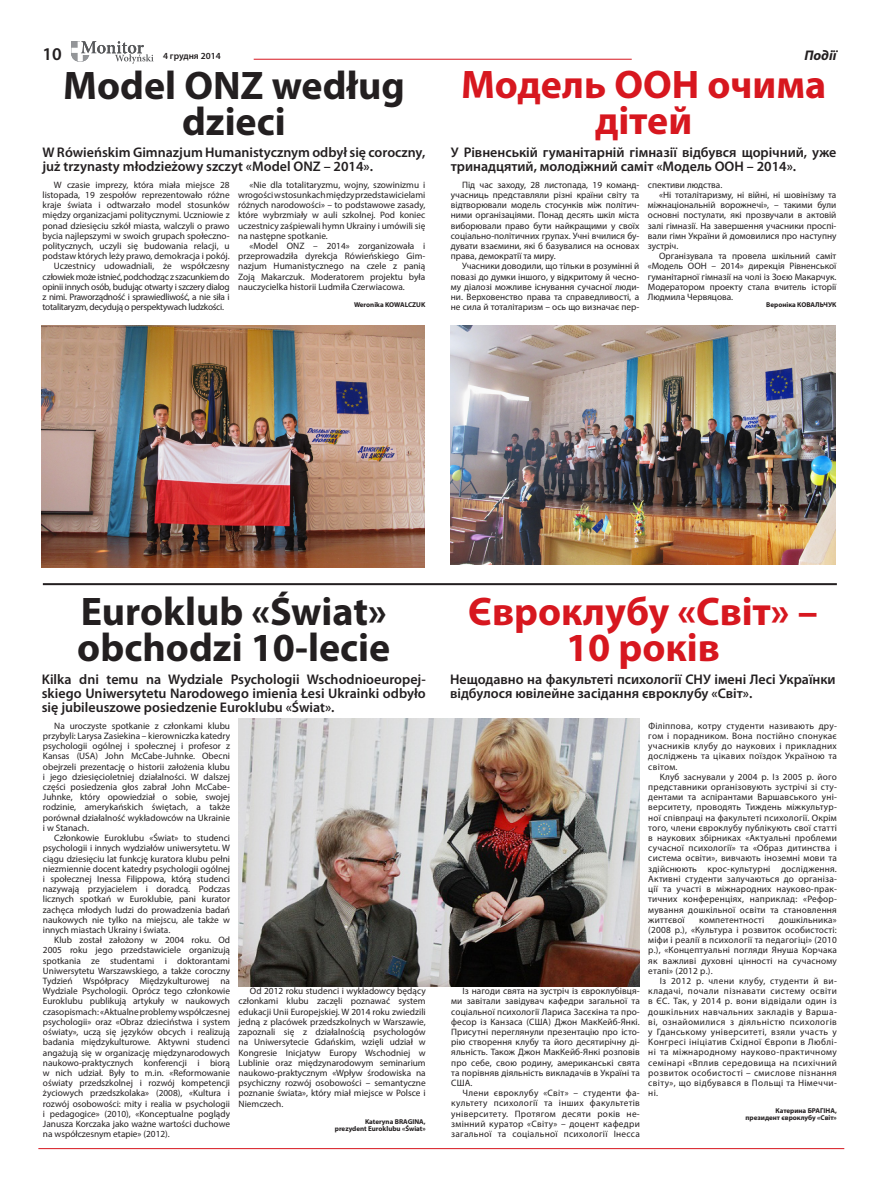
<style>
.page{position:relative;width:879px;height:1183px;background:#fff}
.page>*{position:absolute;margin:0;border:0;box-sizing:border-box;transform-origin:0 0}
.t1{font:700 40px/36px "Myriad Pro";color:#231f20;text-align:center}
.t2{font:700 40px/36px "Myriad Pro";color:#d7171f;text-align:center}
.t3{font:600 18px "Myriad Pro";color:#231f20}
.t4{font:600 14px/14px "Myriad Pro";color:#231f20}
.t5{font:italic 700 14px "Myriad Pro";color:#231f20}
.t6{font:9.3px/10.2px "Myriad Pro";color:#231f20;text-align:justify}
.t7{font:9.3px "Myriad Pro";letter-spacing:-.03em;color:#231f20}
.t8{font:9.3px "Myriad Pro";letter-spacing:.02em;color:#231f20}
.t9{font:600 9.3px "Myriad Pro";color:#231f20}
.t10{font:700 7px/7px "Myriad Pro";color:#231f20;text-align:right}
</style>
<div class="page">
<svg style="left:71px;top:41px;width:83px;height:23px"></svg>
<hr style="left:38px;top:1147px;width:806px;height:1px;background:#d7171f">
<hr style="left:254px;top:59px;width:378px;height:1px;background:#d7171f">
<img style="left:239px;top:718px;width:401px;height:268px">
<hr style="left:43px;top:583px;width:794px;height:2px;background:#231f20">
<img style="left:42px;top:325px;width:382px;height:242px">
<img style="left:451px;top:325px;width:385px;height:239px">
<h2 class="t3" style="left:43px;top:42px;width:21px">10</h2>
<p class="t9" style="left:163px;top:50px;width:59px">4 грудня 2014</p>
<h3 class="t5" style="left:804px;top:46px;width:34px">Події</h3>
<h1 class="t2" style="left:461px;top:65px;width:367px">Модель ООН очима дітей</h1>
<h3 class="t4" style="left:451px;top:145px;width:387px">У Рівненській гуманітарній гімназії відбувся щорічний, уже тринадцятий, молодіжний саміт «Модель ООН – 2014».</h3>
<p class="t6" style="left:451px;top:179px;width:190px;text-indent:11px">Під час заходу, 28 листопада, 19 команд&shy;учасниць представляли різні країни світу та відтворювали модель стосунків між політич&shy;ними організаціями. Понад десять шкіл міста виборювали право бути найкращими у своїх соціально-політичних групах. Учні вчилися бу&shy;дувати взаємини, які б базувалися на основах права, демократії та миру.</p>
<p class="t6" style="left:451px;top:261px;width:190px;text-indent:11px">Учасники доводили, що тільки в розумінні й повазі до думки іншого, у відкритому й чесно&shy;му діалозі можливе існування сучасної люди&shy;ни. Верховенство права та справедливості, а не сила й тоталітаризм – ось що визначає пер-</p>
<h1 class="t1" style="left:63px;top:66px;width:343px">Model ONZ według dzieci</h1>
<h3 class="t4" style="left:43px;top:145px;width:384px">W Rówieńskim Gimnazjum Humanistycznym odbył się coroczny, już trzynasty młodzieżowy szczyt «Model ONZ – 2014».</h3>
<p class="t6" style="left:54px;top:179px;width:177px">W czasie imprezy, która miała miejsce 28</p>
<p class="t6" style="left:43px;top:189px;width:189px">listopada, 19 zespołów reprezentowało różne</p>
<p class="t6" style="left:43px;top:200px;width:189px">kraje świata i odtwarzało model stosunków</p>
<p class="t6" style="left:43px;top:210px;width:189px">między organizacjami politycznymi. Uczniowie z</p>
<p class="t6" style="left:43px;top:220px;width:189px">ponad dziesięciu szkół miasta, walczyli o prawo</p>
<p class="t6" style="left:43px;top:230px;width:189px">bycia najlepszymi w swoich grupach społeczno-</p>
<p class="t6" style="left:43px;top:240px;width:189px">politycznych, uczyli się budowania relacji, u</p>
<p class="t6" style="left:43px;top:251px;width:189px">podstaw których leży prawo, demokracja i pokój.</p>
<p class="t6" style="left:54px;top:261px;width:177px">Uczestnicy udowadniali, że współczesny</p>
<p class="t7" style="left:43px;top:271px;width:189px">człowiek może istnieć, podchodząc z szacunkiem do</p>
<p class="t7" style="left:43px;top:281px;width:189px">opinii innych osób, budując otwarty i szczery dialog</p>
<p class="t7" style="left:43px;top:291px;width:189px">z nimi. Praworządność i sprawiedliwość, a nie siła i</p>
<p class="t7" style="left:43px;top:301px;width:183px">totalitaryzm, decydują o perspektywach ludzkości.</p>
<p class="t6" style="left:238px;top:179px;width:189px;text-indent:11px">«Nie dla totalitaryzmu, wojny, szowinizmu i wrogości w stosunkach między przedstawicielami różnych narodowości» – to podstawowe zasady, które wybrzmiały w auli szkolnej. Pod koniec uczestnicy zaśpiewali hymn Ukrainy i umówili się na następne spotkanie.</p>
<p class="t6" style="left:238px;top:240px;width:189px;text-indent:11px">«Model ONZ – 2014» zorganizowała i przeprowadziła dyrekcja Rówieńskiego Gim&shy;nazjum Humanistycznego na czele z panią Zoją Makarczuk. Moderatorem projektu była nauczycielka historii Ludmiła Czerwiacowa.</p>
<p class="t10" style="left:354px;top:301px;width:73px">Weronika KOWALCZUK</p>
<p class="t6" style="left:648px;top:179px;width:76px">спективи людства.</p>
<p class="t6" style="left:659px;top:189px;width:179px">«Ні тоталітаризму, ні війні, ні шовінізму та</p>
<p class="t6" style="left:648px;top:200px;width:190px">міжнаціональній ворожнечі», – такими були</p>
<p class="t6" style="left:648px;top:210px;width:190px">основні постулати, які прозвучали в актовій</p>
<p class="t6" style="left:648px;top:220px;width:190px">залі гімназії. На завершення учасники проспі-</p>
<p class="t6" style="left:648px;top:230px;width:190px">вали гімн України й домовилися про наступну</p>
<p class="t6" style="left:648px;top:240px;width:32px">зустріч.</p>
<p class="t6" style="left:659px;top:251px;width:179px">Організувала та провела шкільний саміт</p>
<p class="t6" style="left:648px;top:261px;width:190px">«Модель ООН – 2014» дирекція Рівненської</p>
<p class="t6" style="left:648px;top:271px;width:190px">гуманітарної гімназії на чолі із Зоєю Макарчук.</p>
<p class="t6" style="left:648px;top:281px;width:190px">Модератором проекту стала вчитель історії</p>
<p class="t6" style="left:648px;top:291px;width:87px">Людмила Червяцова.</p>
<p class="t10" style="left:766px;top:301px;width:72px">Вероніка КОВАЛЬЧУК</p>
<h1 class="t1" style="left:77px;top:592px;width:314px;text-align:left">Euroklub «Świat» obchodzi 10-lecie</h1>
<h3 class="t4" style="left:42px;top:671px;width:385px;text-align:justify">Kilka dni temu na Wydziale Psychologii Wschodnioeuropej&shy;skiego Uniwersytetu Narodowego imienia Łesi Ukrainki odbyło się jubileuszowe posiedzenie Euroklubu «Świat».</h3>
<p class="t6" style="left:43px;top:720px;width:189px;text-indent:11px">Na uroczyste spotkanie z członkami klubu przybyli: Larysa Zasiekina – kierowniczka katedry psychologii ogólnej i społecznej i profesor z Kansas (USA) John McCabe-Juhnke. Obecni obejrzeli prezentację o historii założenia klubu i jego dziesięcioletniej działalności. W dalszej części posiedzenia głos zabrał John McCabe-Juhnke, który opowiedział o sobie, swojej rodzinie, amerykańskich świętach, a także porównał działalność wykładowców na Ukrainie i w Stanach.</p>
<p class="t6" style="left:43px;top:832px;width:189px;text-indent:11px">Członkowie Euroklubu «Świat» to studenci psychologii i innych wydziałów uniwersytetu. W ciągu dziesięciu lat funkcję kuratora klubu pełni niezmiennie docent katedry psychologii ogólnej i społecznej Inessa Filippowa, którą studenci nazywają przyjacielem i doradcą. Podczas licznych spotkań w Euroklubie, pani kurator zachęca młodych ludzi do prowadzenia badań naukowych nie tylko na miejscu, ale także w innych miastach Ukrainy i świata.</p>
<p class="t6" style="left:43px;top:934px;width:189px;text-indent:11px">Klub został założony w 2004 roku. Od 2005 roku jego przedstawiciele organizują spotkania ze studentami i doktorantami Uniwersytetu Warszawskiego, a także coroczny Tydzień Współpracy Międzykulturowej na Wydziale Psychologii. Oprócz tego członkowie Euroklubu publikują artykuły w naukowych czasopismach: «Aktualne problemy współczesnej psychologii» oraz «Obraz dzieciństwa i system oświaty», uczą się języków obcych i realizują badania międzykulturowe. Aktywni studenci angażują się w organizację międzynarodowych naukowo-praktycznych konferencji i biorą w nich udział. Były to m.in. «Reformowanie oświaty przedszkolnej i rozwój kompetencji życiowych przedszkolaka» (2008), «Kultura i rozwój osobowości: mity i realia w psychologii i pedagogice» (2010), «Konceptualne poglądy Janusza Korczaka jako ważne wartości duchowe na współczesnym etapie» (2012).</p>
<p class="t6" style="left:239px;top:985px;width:189px;text-indent:11px">Od 2012 roku studenci i wykładowcy będący członkami klubu zaczęli poznawać system edukacji Unii Europejskiej. W 2014 roku zwiedzili jedną z placówek przedszkolnych w Warszawie, zapoznali się z działalnością psychologów na Uniwersytecie Gdańskim, wzięli udział w Kongresie Inicjatyw Europy Wschodniej w Lublinie oraz międzynarodowym seminarium naukowo-praktycznym «Wpływ środowiska na psychiczny rozwój osobowości – semantyczne poznanie świata», który miał miejsce w Polsce i Niemczech.</p>
<p class="t10" style="left:335px;top:1117px;width:92px">Kateryna BRAGINA, prezydent Euroklubu «Świat»</p>
<h1 class="t2" style="left:468px;top:592px;width:351px">Євроклубу «Світ» –<br>10 років</h1>
<h3 class="t4" style="left:450px;top:671px;width:387px">Нещодавно на факультеті психології СНУ імені Лесі Українки відбулося ювілейне засідання євроклубу «Світ».</h3>
<p class="t6" style="left:451px;top:985px;width:190px;text-indent:11px">Із нагоди свята на зустріч із євроклубівця&shy;ми завітали завідувач кафедри загальної та соціальної психології Лариса Засєкіна та про&shy;фесор із Канзаса (США) Джон МакКейб-Янкі.<br>Присутні переглянули презентацію про істо&shy;рію створення клубу та його десятирічну ді&shy;яльність. Також Джон МакКейб-Янкі розповів про себе, свою родину, американські свята та порівняв діяльність викладачів в Україні та США.</p>
<p class="t6" style="left:451px;top:1087px;width:190px;text-indent:11px">Члени євроклубу «Світ» – студенти фа&shy;культету психології та інших факультетів університету. Протягом десяти років не&shy;змінний куратор «Світу» – доцент кафедри загальної та соціальної психології Інесса</p>
<p class="t6" style="left:648px;top:720px;width:190px">Філіппова, котру студенти називають дру&shy;гом і порадником. Вона постійно спонукає учасників клубу до наукових і прикладних досліджень та цікавих поїздок Україною та світом.</p>
<p class="t6" style="left:648px;top:771px;width:190px;text-indent:11px">Клуб заснували у 2004 р. Із 2005 р. його представники організовують зустрічі зі сту&shy;дентами та аспірантами Варшавського уні&shy;верситету, проводять Тиждень міжкультур&shy;ної співпраці на факультеті психології. Окрім того, члени євроклубу публікують свої статті в наукових збірниках «Актуальні проблеми сучасної психології» та «Образ дитинства і система освіти», вивчають іноземні мови та здійснюють крос-культурні дослідження.<br>Активні студенти залучаються до організа&shy;ції та участі в міжнародних науково-прак&shy;тичних конференціях, наприклад: «Рефор&shy;мування дошкільної освіти та становлення життєвої</p>
<p class="t6" style="left:648px;top:914px;width:190px;text-indent:130px">дошкільника» (2008 р.), «Культура і розвиток особистості: міфи і реалії в психології та педагогіці» (2010 р.), «Концептуальні погляди Януша Корчака як важливі духовні цінності на сучасному етапі» (2012 р.).</p>
<p class="t6" style="left:648px;top:975px;width:190px;text-indent:11px">Із 2012 р. члени клубу, студенти й ви&shy;кладачі, почали пізнавати систему освіти в ЄС. Так, у 2014 р. вони відвідали один із дошкільних навчальних закладів у Варша&shy;ві, ознайомилися з діяльністю психологів у Гданському університеті, взяли участь у Конгресі ініціатив Східної Європи в Люблі&shy;ні та міжнародному науково-практичному семінарі «Вплив середовища на психічний розвиток особистості – смислове пізнання світу», що відбувався в Польщі та Німеччи&shy;ні.</p>
<p class="t10" style="left:745px;top:1107px;width:93px">Катерина БРАГІНА, президент євроклубу «Світ»</p>
<p class="t8" style="left:699px;top:913px;width:67px">компетентності</p>
</div>
